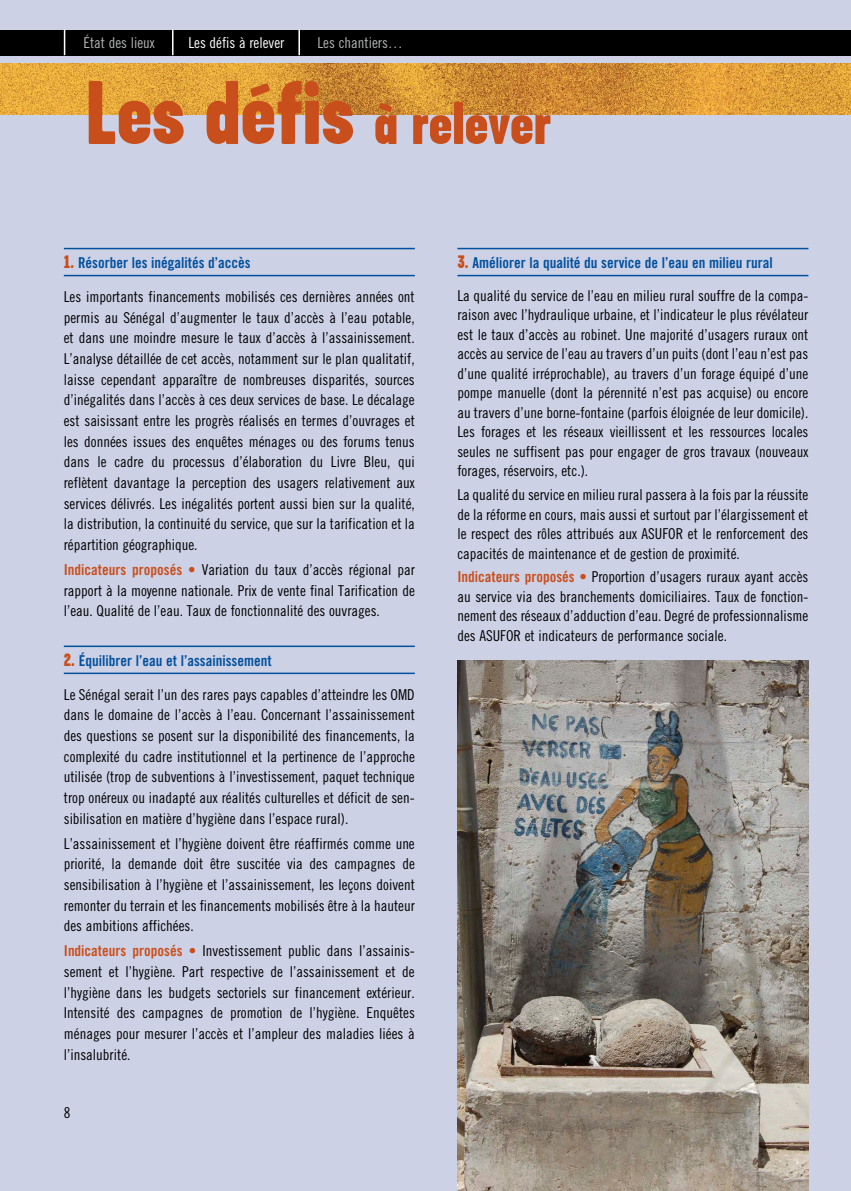
<style>
.page{position:relative;width:851px;height:1191px;background:#fff}
.page>*{position:absolute;margin:0;border:0;box-sizing:border-box;transform-origin:0 0}
.t1{font:900 90px "Garage Gothic";color:#c84e1b}
.t2{font:15px/20.7px "Trade Gothic Cond Eighteen";color:#000;text-align:justify}
.t3{font:15px "Trade Gothic Bold Cond Twenty";color:#00509e}
.t4{font:15px "Trade Gothic Cond Eighteen";color:#b1b3b4}
.t5{font:15px "Trade Gothic Cond Eighteen";color:#fff}
.s1{font-size:60px}
.s2{font-family:"Garage Gothic";font-weight:900;font-size:18px;color:#c84e1b}
.s3{font-family:"Trade Gothic Bold Cond Twenty";color:#c84e1b}
</style>
<div class="page">
<div style="left:0;top:0;width:850px;height:1191px;background:#cdd1e5"></div>
<img style="left:0;top:64px;width:850px;height:51px">
<div style="left:0;top:30px;width:850px;height:25px;background:#000"></div>
<svg style="left:172px;top:30px;width:1px;height:25px"></svg>
<hr style="left:298px;top:30px;width:2px;height:25px;background:#fff">
<svg style="left:64px;top:30px;width:1px;height:25px"></svg>
<hr style="left:64px;top:248px;width:351px;height:1px;background:#00509e">
<hr style="left:64px;top:275px;width:351px;height:1px;background:#00509e">
<hr style="left:64px;top:645px;width:351px;height:2px;background:#00509e">
<hr style="left:64px;top:672px;width:351px;height:2px;background:#00509e">
<hr style="left:457px;top:248px;width:351px;height:1px;background:#00509e">
<hr style="left:457px;top:275px;width:351px;height:1px;background:#00509e">
<img style="left:457px;top:661px;width:351px;height:530px">
<p class="t4" style="left:83px;top:34px;width:73px">État des lieux</p>
<p class="t5" style="left:188px;top:34px;width:97px">Les défis à relever</p>
<p class="t4" style="left:317px;top:34px;width:87px">Les chantiers…</p>
<h1 class="t1" style="left:85px;top:63px;width:467px">Les défis <span class="s1">à relever</span></h1>
<p class="t3" style="left:64px;top:254px;width:188px"><span class="s2">1.</span> Résorber les inégalités d’accès</p>
<p class="t2" style="left:64px;top:286px;width:352px">Les importants financements mobilisés ces dernières années ont permis au Sénégal d’augmenter le taux d’accès à l’eau potable, et dans une moindre mesure le taux d’accès à l’assainissement.<br>L’analyse détaillée de cet accès, notamment sur le plan qualitatif, laisse cependant apparaître de nombreuses disparités, sources d’inégalités dans l’accès à ces deux services de base. Le décalage est saisissant entre les progrès réalisés en termes d’ouvrages et les données issues des enquêtes ménages ou des forums tenus dans le cadre du processus d’élaboration du Livre Bleu, qui reflètent davantage la perception des usagers relativement aux services délivrés. Les inégalités portent aussi bien sur la qualité, la distribution, la continuité du service, que sur la tarification et la répartition géographique.</p>
<p class="t2" style="left:64px;top:559px;width:352px"><span class="s3">Indicateurs proposés •</span> Variation du taux d’accès régional par rapport à la moyenne nationale. Prix de vente final Tarification de l’eau. Qualité de l’eau. Taux de fonctionnalité des ouvrages.</p>
<p class="t3" style="left:64px;top:652px;width:209px"><span class="s2">2.</span> Équilibrer l’eau et l’assainissement</p>
<p class="t2" style="left:64px;top:684px;width:352px">Le Sénégal serait l’un des rares pays capables d’atteindre les OMD dans le domaine de l’accès à l’eau. Concernant l’assainissement des questions se posent sur la disponibilité des financements, la complexité du cadre institutionnel et la pertinence de l’approche utilisée (trop de subventions à l’investissement, paquet technique trop onéreux ou inadapté aux réalités culturelles et déficit de sen&shy;sibilisation en matière d’hygiène dans l’espace rural).</p>
<p class="t2" style="left:64px;top:832px;width:352px">L’assainissement et l’hygiène doivent être réaffirmés comme une priorité, la demande doit être suscitée via des campagnes de sensibilisation à l’hygiène et l’assainissement, les leçons doivent remonter du terrain et les financements mobilisés être à la hauteur des ambitions affichées.</p>
<p class="t2" style="left:64px;top:940px;width:352px"><span class="s3">Indicateurs proposés •</span> Investissement public dans l’assainis&shy;sement et l’hygiène. Part respective de l’assainissement et de l’hygiène dans les budgets sectoriels sur financement extérieur.<br>Intensité des campagnes de promotion de l’hygiène. Enquêtes ménages pour mesurer l’accès et l’ampleur des maladies liées à l’insalubrité.</p>
<p class="t2" style="left:64px;top:1101px;width:8px">8</p>
<p class="t3" style="left:457px;top:254px;width:317px"><span class="s2">3.</span> Améliorer la qualité du service de l’eau en milieu rural</p>
<p class="t2" style="left:457px;top:285px;width:352px;line-height:19.5px">La qualité du service de l’eau en milieu rural souffre de la compa&shy;raison avec l’hydraulique urbaine, et l’indicateur le plus révélateur est le taux d’accès au robinet. Une majorité d’usagers ruraux ont accès au service de l’eau au travers d’un puits (dont l’eau n’est pas d’une qualité irréprochable), au travers d’un forage équipé d’une pompe manuelle (dont la pérennité n’est pas acquise) ou encore au travers d’une borne-fontaine (parfois éloignée de leur domicile).<br>Les forages et les réseaux vieillissent et les ressources locales seules ne suffisent pas pour engager de gros travaux (nouveaux forages, réservoirs, etc.).</p>
<p class="t2" style="left:457px;top:485px;width:352px;line-height:19.5px">La qualité du service en milieu rural passera à la fois par la réussite de la réforme en cours, mais aussi et surtout par l’élargissement et le respect des rôles attribués aux ASUFOR et le renforcement des capacités de maintenance et de gestion de proximité.</p>
<p class="t2" style="left:457px;top:567px;width:352px;line-height:19.5px"><span class="s3">Indicateurs proposés •</span> Proportion d’usagers ruraux ayant accès au service via des branchements domiciliaires. Taux de fonction&shy;nement des réseaux d’adduction d’eau. Degré de professionnalisme des ASUFOR et indicateurs de performance sociale.</p>
</div>
